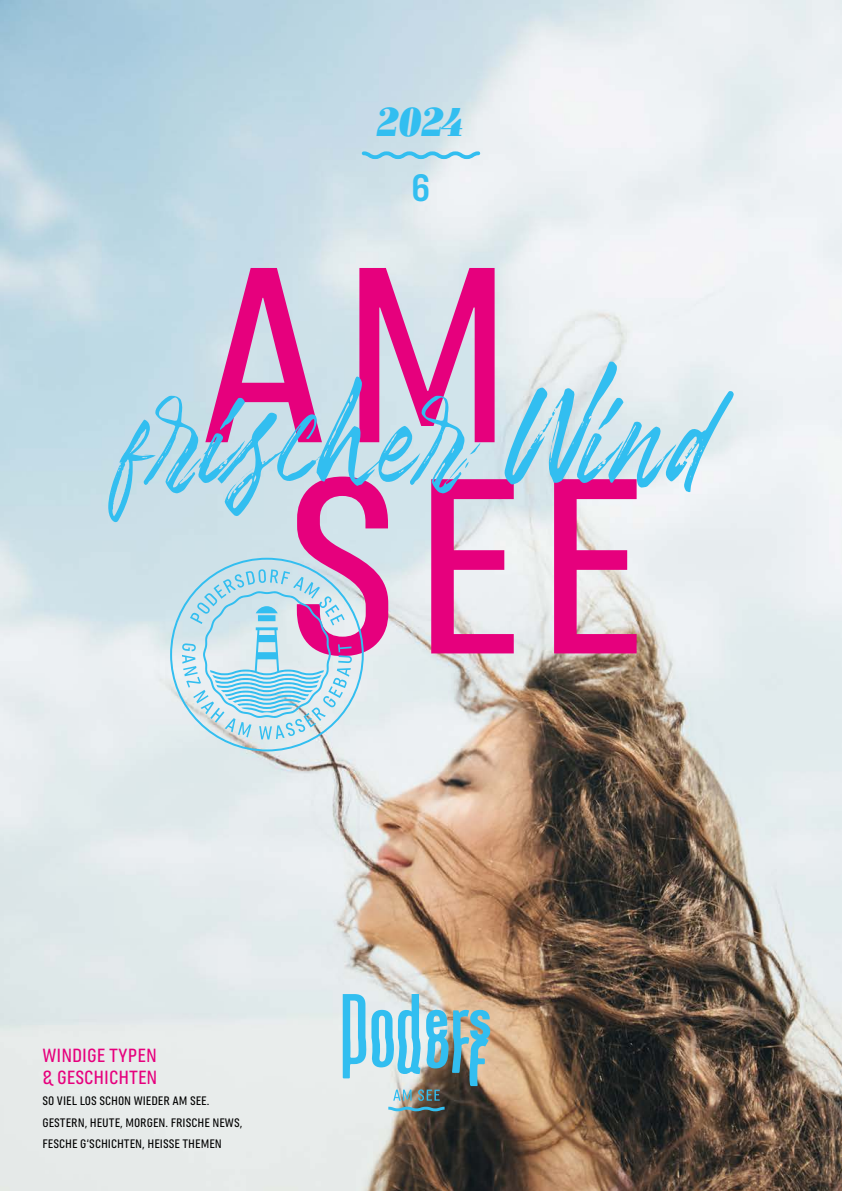
<style>
.page{position:relative;width:842px;height:1191px;background:#fff}
.page>*{position:absolute;margin:0;border:0;box-sizing:border-box;transform-origin:0 0}
.t1{font:italic 900 40px "TT Moons";color:#32bef0}
.t2{font:700 40px "Marianina Wd FY";color:#32bef0}
.t3{font:500 20px/21.5px "Marianina Wd FY";color:#e6007d}
.t4{font:500 12.9px/21.5px "Marianina Wd FY";color:#000}
</style>
<div class="page">
<img style="left:0;top:0;width:842px;height:1191px">
<svg style="left:205px;top:268px;width:290px;height:93px;background:#d88cc0"></svg>
<svg style="left:297px;top:522px;width:340px;height:134px;background:#e39bc5"></svg>
<svg style="left:108px;top:361px;width:626px;height:161px;background:#bdbbdb"></svg>
<svg style="left:170px;top:558px;width:194px;height:193px;background:#c2d2e4"></svg>
<svg style="left:343px;top:994px;width:147px;height:106px;background:#8ebcc7"></svg>
<svg style="left:388px;top:1106px;width:57px;height:5px"></svg>
<svg style="left:360px;top:149px;width:122px;height:12px"></svg>
<h1 class="t1" style="left:378px;top:97px;width:88px">2024</h1>
<h1 class="t2" style="left:411px;top:166px;width:21px">6</h1>
<h2 class="t3" style="left:43px;top:1045px;width:116px">WINDIGE TYPEN &amp; GESCHICHTEN</h2>
<p class="t4" style="left:43px;top:1090px;width:201px">SO VIEL LOS SCHON WIEDER AM SEE.<br>GESTERN, HEUTE, MORGEN. FRISCHE NEWS,<br>FESCHE G‘SCHICHTEN, HEISSE THEMEN</p>
</div>
